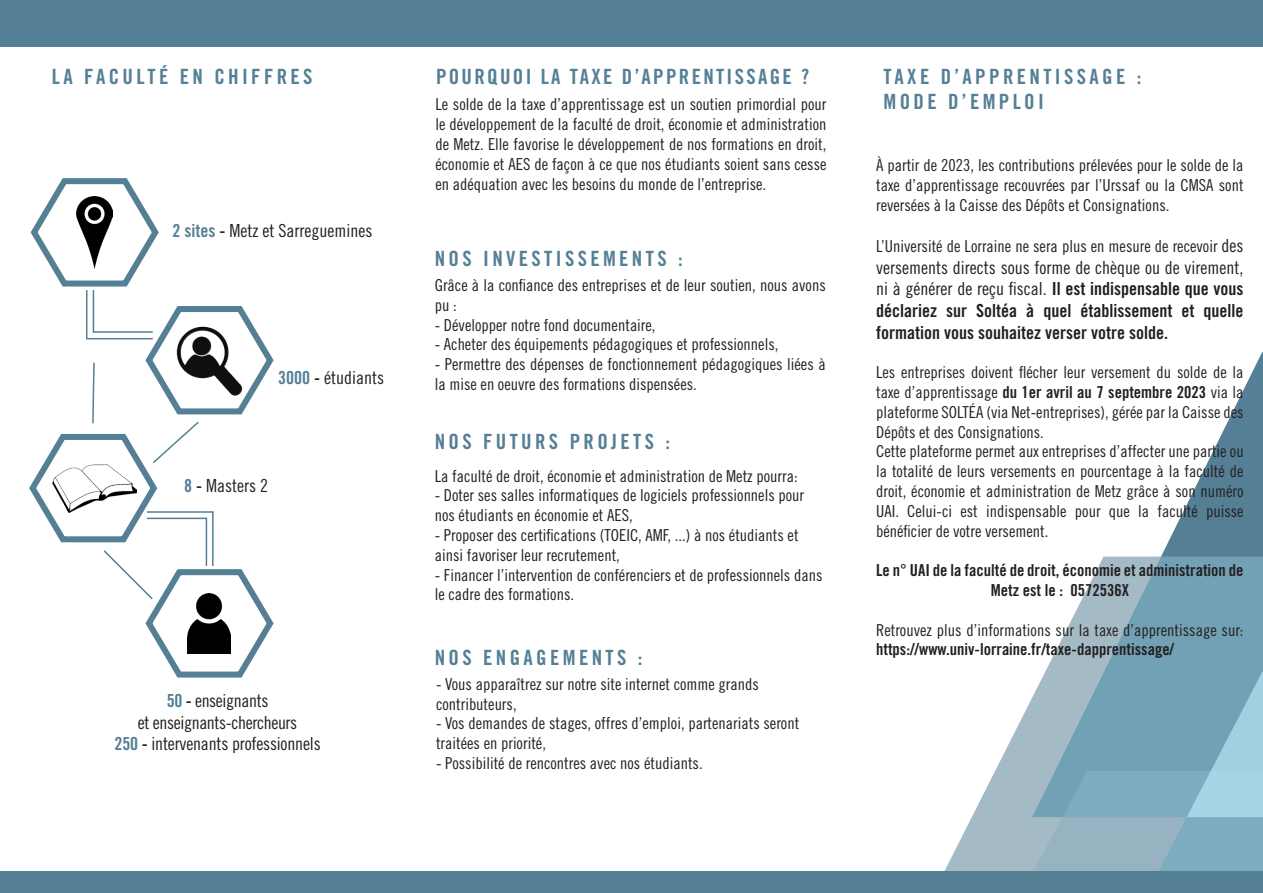
<style>
.page{position:relative;width:1263px;height:893px;background:#fff}
.page>*{position:absolute;margin:0;border:0;box-sizing:border-box;transform-origin:0 0}
.t1{font:21px "Trade Gothic LT Std Bd Cn 20";letter-spacing:.16em;color:#547f95}
.t2{font:21px "Trade Gothic LT Std Bd Cn 20";letter-spacing:.11em;color:#547f95}
.t3{font:18px/21.6px "Trade Gothic LT Std Bd Cn 20";color:#231f20;text-align:justify}
.t4{font:18px "Trade Gothic LT Std Cn 18";letter-spacing:-.01em;color:#231f20}
.t5{font:16.5px/19.8px "Trade Gothic LT Std Cn 18";color:#231f20}
.t6{font:16.5px/19.8px "Trade Gothic LT Std Bd Cn 20";color:#231f20;text-align:center}
.s1{font-size:18px}
.s2{font-family:"Trade Gothic LT Std Cn 18"}
.s3{font-family:"Trade Gothic LT Std Bd Cn 20"}
.s4{font-family:"Trade Gothic LT Std Bd Cn 20";color:#547f95}
</style>
<div class="page">
<hr style="left:86px;top:290px;width:1px;height:49px;background:#547f95">
<svg style="left:30px;top:178px;width:129px;height:109px"></svg>
<hr style="left:93px;top:290px;width:1px;height:43px;background:#547f95">
<svg style="left:29px;top:301px;width:245px;height:377px"></svg>
<svg style="left:932px;top:722px;width:88px;height:150px"></svg>
<svg style="left:1020px;top:700px;width:243px;height:172px;background:#90b1c1"></svg>
<svg style="left:1031px;top:351px;width:232px;height:467px"></svg>
<div style="left:0;top:0;width:1263px;height:47px;background:#547f95"></div>
<div style="left:0;top:872px;width:1263px;height:21px;background:#547f95"></div>
<p class="t1" style="left:52px;top:63px;width:262px">LA FACULTÉ EN CHIFFRES</p>
<p class="t1" style="left:883px;top:63px;width:259px">TAXE D’APPRENTISSAGE :</p>
<p class="t1" style="left:883px;top:89px;width:162px">MODE D’EMPLOI</p>
<p class="t2" style="left:436px;top:63px;width:375px">POURQUOI LA TAXE D’APPRENTISSAGE ?</p>
<p class="t5" style="left:435px;top:94px;width:393px;text-align:justify">Le solde de la taxe d’apprentissage est un soutien primordial pour le développement de la faculté de droit, économie et administration de Metz. Elle favorise le développement de nos formations en droit, économie et AES de façon à ce que nos étudiants soient sans cesse en adéquation avec les besoins du monde de l’entreprise.</p>
<p class="t5" style="left:876px;top:155px;width:369px;text-align:justify">À partir de 2023, les contributions prélevées pour le solde de la taxe d’apprentissage recouvrées par l’Urssaf ou la CMSA sont reversées à la Caisse des Dépôts et Consignations.</p>
<p class="t5" style="left:876px;top:236px;width:369px">L’Université de Lorraine ne sera plus en mesure de recevoir <span class="s1">des</span></p>
<p class="t3" style="left:876px;top:256px;width:369px"><span class="s2">versements directs sous forme de chèque ou de virement, ni à générer de reçu fiscal.</span> Il est indispensable que vous déclariez sur Soltéa à quel établissement et quelle formation vous souhaitez verser votre solde.</p>
<p class="t5" style="left:876px;top:362px;width:369px;text-align:justify">Les entreprises doivent flécher leur versement du solde de la taxe d’apprentissage <span class="s3">du 1er avril au 7 septembre 2023</span> via la plateforme SOLTÉA (via Net-entreprises), gérée par la Caisse des Dépôts et des Consignations.</p>
<p class="t5" style="left:876px;top:441px;width:369px;text-align:justify">Cette plateforme permet aux entreprises d’affecter une partie ou la totalité de leurs versements en pourcentage à la faculté de droit, économie et administration de Metz grâce à son numéro UAI. Celui-ci est indispensable pour que la faculté puisse bénéficier de votre versement.</p>
<p class="t6" style="left:876px;top:560px;width:369px">Le n° UAI de la faculté de droit, économie et administration de<br>Metz est le : 0572536X</p>
<p class="t5" style="left:876px;top:620px;width:369px">Retrouvez plus d’informations sur la taxe d’apprentissage sur: <span class="s3">https://www.univ-lorraine.fr/taxe-dapprentissage/</span></p>
<p class="t4" style="left:173px;top:220px;width:201px"><span class="s4">2 sites</span> <span class="s3">-</span> Metz et Sarreguemines</p>
<p class="t1" style="left:435px;top:246px;width:249px">NOS INVESTISSEMENTS :</p>
<p class="t5" style="left:435px;top:275px;width:392px">Grâce à la confiance des entreprises et de leur soutien, nous avons pu :</p>
<p class="t5" style="left:435px;top:315px;width:222px">- Développer notre fond documentaire,</p>
<p class="t5" style="left:435px;top:334px;width:345px">- Acheter des équipements pédagogiques et professionnels,</p>
<p class="t5" style="left:435px;top:354px;width:392px">- Permettre des dépenses de fonctionnement pédagogiques liées à la mise en oeuvre des formations dispensées.</p>
<p class="t4" style="left:278px;top:366px;width:107px"><span class="s4">3000</span> <span class="s3">-</span> étudiants</p>
<p class="t1" style="left:435px;top:428px;width:237px">NOS FUTURS PROJETS :</p>
<p class="t5" style="left:435px;top:466px;width:364px">La faculté de droit, économie et administration de Metz pourra:</p>
<p class="t5" style="left:435px;top:485px;width:371px">- Doter ses salles informatiques de logiciels professionnels pour nos étudiants en économie et AES,</p>
<p class="t5" style="left:435px;top:525px;width:365px">- Proposer des certifications (TOEIC, AMF, ...) à nos étudiants et ainsi favoriser leur recrutement,</p>
<p class="t5" style="left:435px;top:565px;width:389px">- Financer l’intervention de conférenciers et de professionnels dans le cadre des formations.</p>
<p class="t4" style="left:184px;top:475px;width:85px"><span class="s4">8</span> <span class="s3">-</span> Masters 2</p>
<p class="t1" style="left:435px;top:645px;width:209px">NOS ENGAGEMENTS :</p>
<p class="t5" style="left:436px;top:674px;width:324px">- Vous apparaîtrez sur notre site internet comme grands contributeurs,</p>
<p class="t5" style="left:436px;top:713px;width:365px">- Vos demandes de stages, offres d’emploi, partenariats seront traitées en priorité,</p>
<p class="t5" style="left:436px;top:753px;width:268px">- Possibilité de rencontres avec nos étudiants.</p>
<p class="t4" style="left:167px;top:690px;width:103px"><span class="s4">50</span> <span class="s3">-</span> enseignants</p>
<p class="t4" style="left:138px;top:711px;width:161px">et enseignants-chercheurs</p>
<p class="t4" style="left:115px;top:733px;width:208px"><span class="s4">250</span> <span class="s3">-</span> intervenants professionnels</p>
</div>
